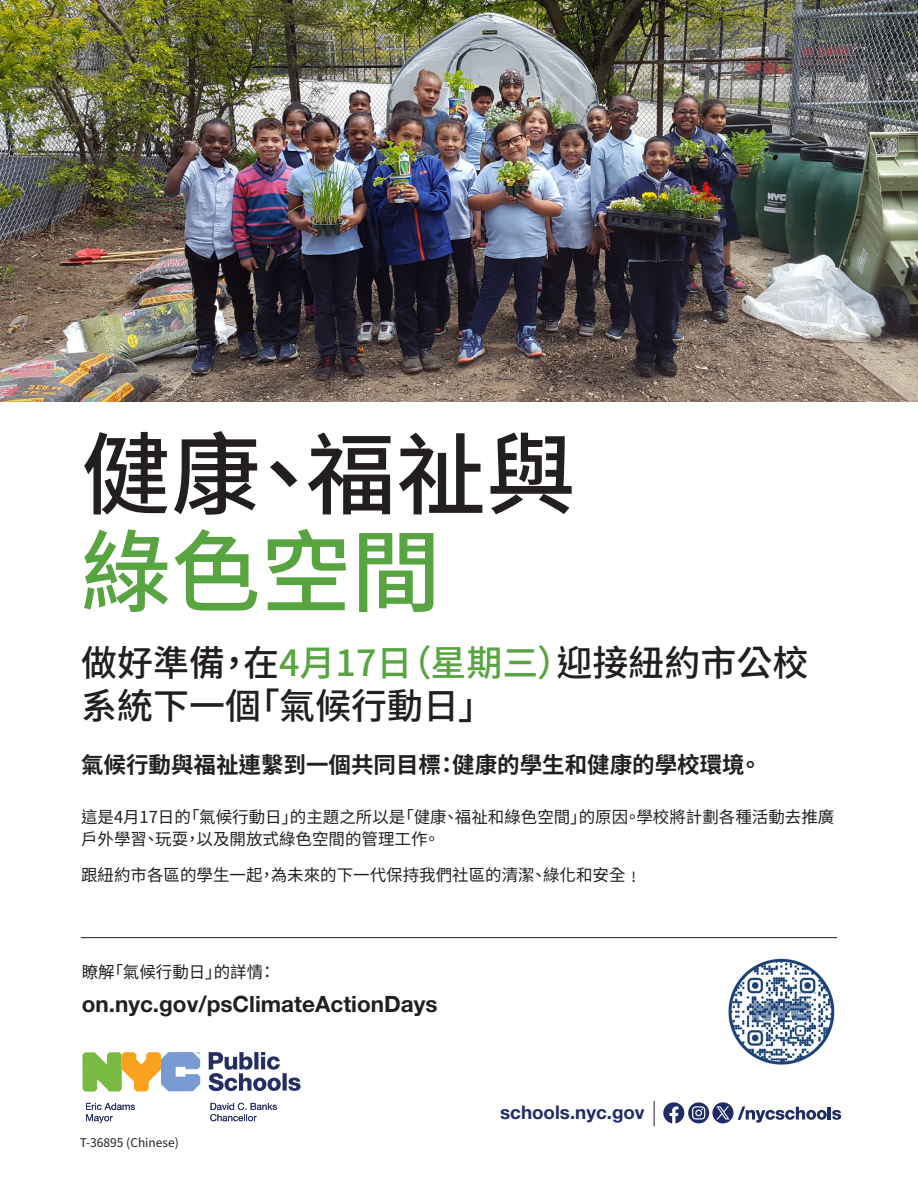
<style>
.page{position:relative;width:918px;height:1188px;background:#fff}
.page>*{position:absolute;margin:0;border:0;box-sizing:border-box;transform-origin:0 0}
.Header_1{font:500 90px/97.5px "Noto Sans CJ Ktc";color:#231f20}
.Header_2{font:500 36px/43.2px "Noto Sans CJ Ktc";color:#231f20}
.Header_2-2{font:700 22.5px "Noto Sans CJ Ktc";color:#231f20}
.Header_2-3{font:700 22.5px "Helvetica Neue LT Std";color:#231f20}
.t1{font:700 18.75px "Helvetica Neue LT Std";color:#202c65}
.Body{font:16.5px/22.5px "Noto Sans CJ Ktc";color:#231f20}
.t2{font:12px "Noto Sans CJ Ktc";color:#231f20}
.s1{color:#57a441}
</style>
<div class="page">
<img style="left:0;top:0;width:918px;height:402px">
<hr style="left:81px;top:937px;width:756px;height:1px;background:#231f20">
<svg style="left:654px;top:1101px;width:1px;height:25px"></svg>
<svg style="left:663px;top:1102px;width:178px;height:21px"></svg>
<img style="left:728px;top:958px;width:107px;height:107px">
<svg style="left:82px;top:1052px;width:118px;height:40px"></svg>
<svg style="left:209px;top:1052px;width:72px;height:39px"></svg>
<svg style="left:283px;top:1073px;width:4px;height:18px"></svg>
<svg style="left:288px;top:1078px;width:13px;height:13px"></svg>
<svg style="left:86px;top:1103px;width:191px;height:20px"></svg>
<h1 class="Header_1" style="left:81px;top:428px;width:496px">健康、福祉與<span class="s1">綠色空間</span></h1>
<h2 class="Header_2" style="left:81px;top:642px;width:729px">做好準備，在<span class="s1">4月17日（星期三）</span>迎接紐約市公校系統下一個「氣候行動日」</h2>
<h2 class="Header_2-2" style="left:81px;top:752px;width:682px">氣候行動與福祉連繫到一個共同目標：健康的學生和健康的學校環境。</h2>
<p class="Body" style="left:81px;top:806px;width:755px">這是4月17日的「氣候行動日」的主題之所以是「健康、福祉和綠色空間」的原因。學校將計劃各種活動去推廣戶外學習、玩耍，以及開放式綠色空間的管理工作。</p>
<p class="Body" style="left:81px;top:864px;width:562px">跟紐約市各區的學生一起，為未來的下一代保持我們社區的清潔、綠化和安全﹗</p>
<p class="Body" style="left:82px;top:961px;width:195px">瞭解「氣候行動日」的詳情：</p>
<h2 class="Header_2-3" style="left:82px;top:990px;width:357px">on.nyc.gov/psClimateActionDays</h2>
<p class="t2" style="left:80px;top:1136px;width:100px">T-36895 (Chinese)</p>
<p class="t1" style="left:500px;top:1101px;width:146px">schools.nyc.gov</p>
</div>
